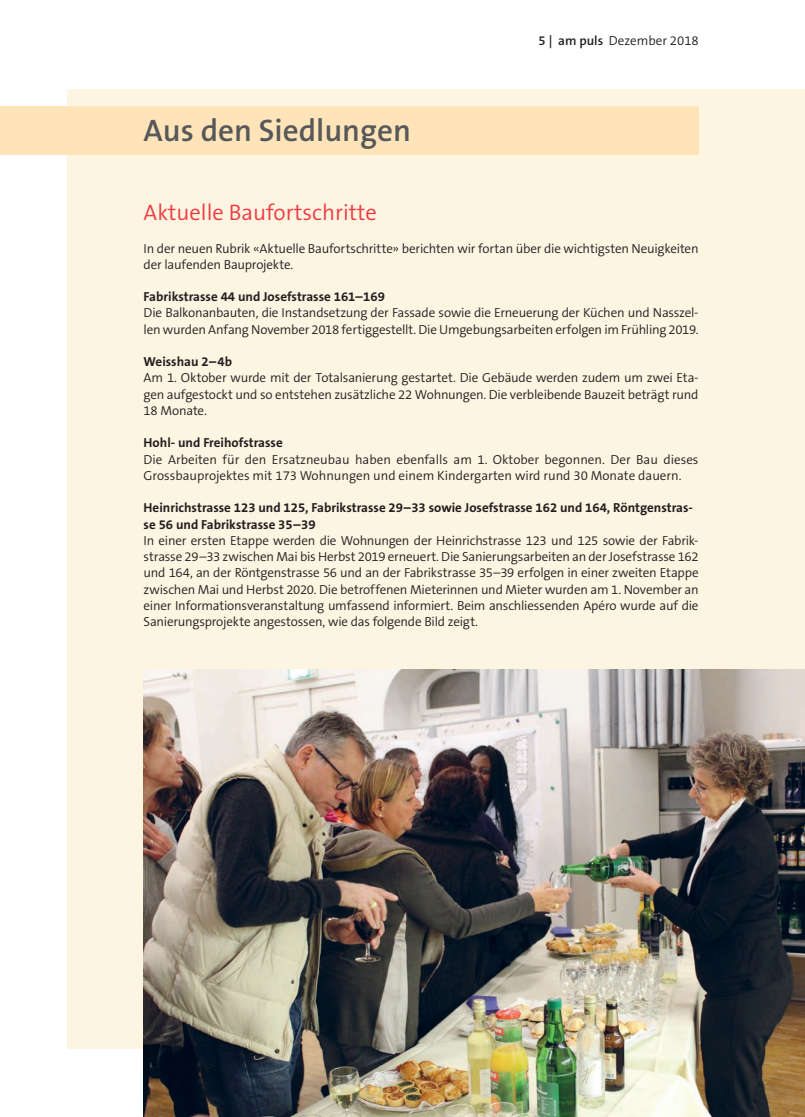
<style>
.page{position:relative;width:805px;height:1117px;background:#fff}
.page>*{position:absolute;margin:0;border:0;box-sizing:border-box;transform-origin:0 0}
.t1{font:600 31.25px "The Sans B6";color:#57585a}
.t2{font:300 22.5px "The Sans B4";color:#ee3a41}
.t3{font:300 13.12px/16.2px "The Sans B4";letter-spacing:-.01em;color:#231f20}
.t4{font:700 13.12px/16.2px "The Sans B7";color:#231f20}
.s1{font-family:"The Sans B6";font-weight:600}
</style>
<div class="page">
<div style="left:68px;top:89px;width:736px;height:959px;background:#fef4e2"></div>
<div style="left:0;top:106px;width:698px;height:48px;background:#fee4b8"></div>
<img style="left:144px;top:669px;width:660px;height:447px">
<h1 class="t1" style="left:144px;top:114px;width:269px">Aus den Siedlungen</h1>
<p class="t3" style="left:538px;top:33px;width:161px"><span class="s1">5 | am puls</span> Dezember 2018</p>
<h2 class="t2" style="left:144px;top:200px;width:235px">Aktuelle Baufortschritte</h2>
<p class="t3" style="left:144px;top:240px;width:556px">In der neuen Rubrik «Aktuelle Baufortschritte» berichten wir fortan über die wichtigsten Neuigkeiten der laufenden Bauprojekte.</p>
<p class="t4" style="left:144px;top:289px;width:243px">Fabrikstrasse 44 und Josefstrasse 161–169</p>
<p class="t3" style="left:144px;top:305px;width:556px">Die Balkonanbauten, die Instandsetzung der Fassade sowie die Erneuerung der Küchen und Nasszel&shy;len wurden Anfang November 2018 fertiggestellt. Die Umgebungsarbeiten erfolgen im Frühling 2019.</p>
<p class="t4" style="left:144px;top:354px;width:90px">Weisshau 2–4b</p>
<p class="t3" style="left:144px;top:370px;width:556px;text-align:justify">Am 1. Oktober wurde mit der Totalsanierung gestartet. Die Gebäude werden zudem um zwei Eta&shy;gen aufgestockt und so entstehen zusätzliche 22 Wohnungen. Die verbleibende Bauzeit beträgt rund 18 Monate.</p>
<p class="t4" style="left:144px;top:435px;width:141px">Hohl- und Freihofstrasse</p>
<p class="t3" style="left:144px;top:451px;width:556px">Die Arbeiten für den Ersatzneubau haben ebenfalls am 1. Oktober begonnen. Der Bau dieses<br>Grossbauprojektes mit 173 Wohnungen und einem Kindergarten wird rund 30 Monate dauern.</p>
<p class="t4" style="left:144px;top:500px;width:550px">Heinrichstrasse 123 und 125, Fabrikstrasse 29–33 sowie Josefstrasse 162 und 164, Röntgenstras&shy;se 56 und Fabrikstrasse 35–39</p>
<p class="t3" style="left:144px;top:532px;width:556px;text-align:justify">In einer ersten Etappe werden die Wohnungen der Heinrichstrasse 123 und 125 sowie der Fabrik&shy;strasse 29–33 zwischen Mai bis Herbst 2019 erneuert. Die Sanierungsarbeiten an der Josefstrasse 162 und 164, an der Röntgenstrasse 56 und an der Fabrikstrasse 35–39 erfolgen in einer zweiten Etappe zwischen Mai und Herbst 2020. Die betroffenen Mieterinnen und Mieter wurden am 1. November an einer Informationsveranstaltung umfassend informiert. Beim anschliessenden Apéro wurde auf die Sanierungsprojekte angestossen, wie das folgende Bild zeigt.</p>
</div>
